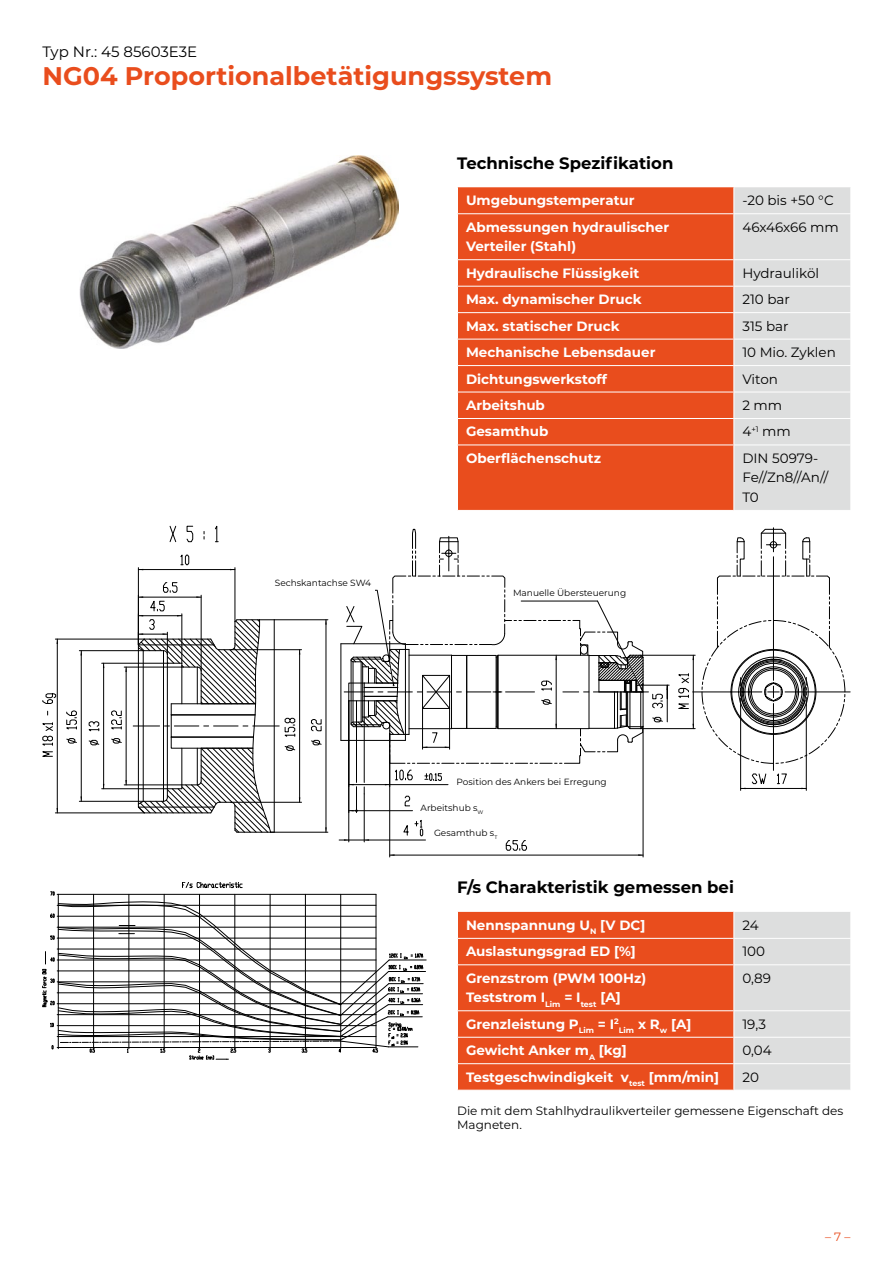
<style>
.page{position:relative;width:893px;height:1263px;background:#fff}
.page>*{position:absolute;margin:0;border:0;box-sizing:border-box;transform-origin:0 0}
.t1{font:700 25.5px "Montserrat";color:#e94d1d}
.t2{font:700 16.5px "Montserrat";color:#000}
.t3{font:15px "Montserrat";color:#000}
.t4{font:700 13.5px/19.5px "Montserrat";color:#fff}
.t5{font:13.5px/19.5px "Montserrat";color:#000}
.t6{font:12px/14.4px "Montserrat";color:#000}
.t7{font:12px "Montserrat";color:#e94d1d}
.t8{font:9px "Montserrat";color:#000}
</style>
<div class="page">
<img style="left:80px;top:156px;width:319px;height:193px">
<hr style="left:389px;top:960px;width:37px;height:1px;background:#000">
<hr style="left:388px;top:971px;width:38px;height:1px;background:#000">
<svg style="left:43px;top:882px;width:380px;height:178px"></svg>
<div style="left:458px;top:187px;width:275px;height:323px;background:#e94d1d"></div>
<hr style="left:457px;top:213px;width:277px;height:1px;background:#fff">
<hr style="left:457px;top:259px;width:277px;height:1px;background:#fff">
<hr style="left:457px;top:286px;width:277px;height:1px;background:#fff">
<div style="left:733px;top:187px;width:118px;height:323px;background:#dddede"></div>
<hr style="left:733px;top:445px;width:1px;height:65px;background:#fff">
<hr style="left:733px;top:214px;width:1px;height:45px;background:#fff">
<hr style="left:457px;top:312px;width:277px;height:1px;background:#fff">
<hr style="left:734px;top:312px;width:117px;height:1px;background:#fff">
<hr style="left:457px;top:339px;width:277px;height:1px;background:#fff">
<hr style="left:734px;top:339px;width:117px;height:1px;background:#fff">
<hr style="left:457px;top:365px;width:277px;height:1px;background:#fff">
<hr style="left:734px;top:365px;width:117px;height:1px;background:#fff">
<hr style="left:457px;top:392px;width:277px;height:1px;background:#fff">
<hr style="left:734px;top:392px;width:117px;height:1px;background:#fff">
<hr style="left:457px;top:418px;width:277px;height:1px;background:#fff">
<hr style="left:734px;top:418px;width:117px;height:1px;background:#fff">
<hr style="left:457px;top:445px;width:277px;height:1px;background:#fff">
<hr style="left:734px;top:445px;width:117px;height:1px;background:#fff">
<div style="left:458px;top:912px;width:275px;height:178px;background:#e94d1d"></div>
<hr style="left:457px;top:938px;width:277px;height:1px;background:#fff">
<hr style="left:457px;top:964px;width:277px;height:1px;background:#fff">
<div style="left:733px;top:912px;width:118px;height:178px;background:#dddede"></div>
<hr style="left:457px;top:1010px;width:277px;height:1px;background:#fff">
<hr style="left:734px;top:1010px;width:117px;height:1px;background:#fff">
<hr style="left:457px;top:1037px;width:277px;height:1px;background:#fff">
<hr style="left:734px;top:1037px;width:117px;height:1px;background:#fff">
<hr style="left:457px;top:1063px;width:277px;height:1px;background:#fff">
<hr style="left:734px;top:1063px;width:117px;height:1px;background:#fff">
<hr style="left:641px;top:655px;width:54px;height:1px;background:#000">
<hr style="left:641px;top:728px;width:54px;height:1px;background:#000">
<hr style="left:389px;top:734px;width:1px;height:123px;background:#000">
<hr style="left:643px;top:726px;width:1px;height:131px;background:#000">
<hr style="left:740px;top:706px;width:1px;height:84px;background:#000">
<hr style="left:806px;top:705px;width:1px;height:85px;background:#000">
<hr style="left:741px;top:788px;width:65px;height:1px;background:#000">
<svg style="left:751px;top:773px;width:16px;height:12px"></svg>
<svg style="left:777px;top:773px;width:10px;height:12px"></svg>
<hr style="left:693px;top:691px;width:69px;height:1px;background:#000">
<hr style="left:773px;top:703px;width:1px;height:67px;background:#000">
<hr style="left:785px;top:691px;width:65px;height:1px;background:#000">
<svg style="left:701px;top:528px;width:145px;height:236px"></svg>
<hr style="left:55px;top:639px;width:89px;height:1px;background:#000">
<hr style="left:55px;top:812px;width:89px;height:1px;background:#000">
<hr style="left:57px;top:639px;width:1px;height:174px;background:#000">
<svg style="left:43px;top:723px;width:10px;height:34px"></svg>
<svg style="left:43px;top:693px;width:14px;height:11px"></svg>
<hr style="left:79px;top:650px;width:64px;height:1px;background:#000">
<hr style="left:79px;top:801px;width:64px;height:1px;background:#000">
<hr style="left:81px;top:651px;width:1px;height:150px;background:#000">
<svg style="left:66px;top:738px;width:11px;height:6px"></svg>
<svg style="left:66px;top:710px;width:11px;height:20px"></svg>
<hr style="left:102px;top:663px;width:65px;height:1px;background:#000">
<hr style="left:102px;top:788px;width:65px;height:1px;background:#000">
<hr style="left:103px;top:663px;width:1px;height:126px;background:#000">
<svg style="left:88px;top:739px;width:12px;height:7px"></svg>
<svg style="left:88px;top:721px;width:12px;height:11px"></svg>
<hr style="left:124px;top:667px;width:58px;height:1px;background:#000">
<hr style="left:124px;top:784px;width:58px;height:1px;background:#000">
<hr style="left:126px;top:667px;width:1px;height:118px;background:#000">
<svg style="left:111px;top:738px;width:11px;height:6px"></svg>
<svg style="left:111px;top:710px;width:11px;height:20px"></svg>
<svg style="left:133px;top:526px;width:561px;height:330px"></svg>
<div style="left:271px;top:573px;width:104px;height:18px;background:#fff"></div>
<div style="left:509px;top:582px;width:121px;height:18px;background:#fff"></div>
<div style="left:452px;top:771px;width:171px;height:18px;background:#fff"></div>
<div style="left:430px;top:823px;width:72px;height:17px;background:#fff"></div>
<div style="left:416px;top:798px;width:87px;height:17px;background:#fff"></div>
<p class="t3" style="left:43px;top:41px;width:156px">Typ Nr.: 45 85603E3E</p>
<h1 class="t1" style="left:43px;top:57px;width:511px">NG04 Proportionalbetätigungssystem</h1>
<p class="t8" style="left:275px;top:577px;width:98px">Sechskantachse SW4</p>
<p class="t2" style="left:457px;top:151px;width:218px">Technische Spezifikation</p>
<p class="t4" style="left:466px;top:190px;width:170px">Umgebungstemperatur</p>
<p class="t5" style="left:742px;top:190px;width:93px">-20 bis +50 °C</p>
<p class="t4" style="left:466px;top:216px;width:205px">Abmessungen hydraulischer<br>Verteiler (Stahl)</p>
<p class="t5" style="left:742px;top:217px;width:98px">46x46x66 mm</p>
<p class="t4" style="left:466px;top:262px;width:175px">Hydraulische Flüssigkeit</p>
<p class="t5" style="left:742px;top:263px;width:78px">Hydrauliköl</p>
<p class="t4" style="left:466px;top:289px;width:177px">Max. dynamischer Druck</p>
<p class="t5" style="left:742px;top:289px;width:49px">210 bar</p>
<p class="t4" style="left:466px;top:315px;width:155px">Max. statischer Druck</p>
<p class="t5" style="left:742px;top:316px;width:48px">315 bar</p>
<p class="t4" style="left:466px;top:342px;width:191px">Mechanische Lebensdauer</p>
<p class="t5" style="left:742px;top:342px;width:95px">10 Mio. Zyklen</p>
<p class="t4" style="left:466px;top:368px;width:143px">Dichtungswerkstoff</p>
<p class="t5" style="left:742px;top:368px;width:37px">Viton</p>
<p class="t4" style="left:466px;top:395px;width:80px">Arbeitshub</p>
<p class="t5" style="left:742px;top:395px;width:41px">2 mm</p>
<p class="t4" style="left:466px;top:421px;width:84px">Gesamthub</p>
<p class="t5" style="left:742px;top:421px;width:50px">4<sup>+1</sup> mm</p>
<p class="t4" style="left:466px;top:448px;width:137px">Oberflächenschutz</p>
<p class="t5" style="left:742px;top:448px;width:87px">DIN 50979-<br>Fe//Zn8//An//<br>T0</p>
<p class="t8" style="left:513px;top:586px;width:115px">Manuelle Übersteuerung</p>
<p class="t8" style="left:457px;top:775px;width:152px">Position des Ankers bei Erregung</p>
<p class="t8" style="left:421px;top:801px;width:64px">Arbeitshub s<sub>W</sub></p>
<p class="t8" style="left:434px;top:826px;width:65px">Gesamthub s<sub>T</sub></p>
<p class="t2" style="left:457px;top:875px;width:278px">F/s Charakteristik gemessen bei</p>
<p class="t4" style="left:466px;top:915px;width:181px">Nennspannung U<sub>N</sub> [V DC]</p>
<p class="t5" style="left:742px;top:915px;width:18px">24</p>
<p class="t4" style="left:466px;top:941px;width:171px">Auslastungsgrad ED [%]</p>
<p class="t5" style="left:742px;top:941px;width:24px">100</p>
<p class="t4" style="left:466px;top:967px;width:182px">Grenzstrom (PWM 100Hz)<br>Teststrom I<sub>Lim</sub> = I<sub>test</sub> [A]</p>
<p class="t5" style="left:742px;top:968px;width:30px">0,89</p>
<p class="t4" style="left:466px;top:1013px;width:227px">Grenzleistung P<sub>Lim</sub> = I<sup>2</sup><sub>Lim</sub> x R<sub>w</sub> [A]</p>
<p class="t5" style="left:742px;top:1014px;width:25px">19,3</p>
<p class="t4" style="left:466px;top:1040px;width:162px">Gewicht Anker m<sub>A</sub> [kg]</p>
<p class="t5" style="left:742px;top:1040px;width:31px">0,04</p>
<p class="t4" style="left:466px;top:1066px;width:255px">Testgeschwindigkeit v<sub>test</sub> [mm/min]</p>
<p class="t5" style="left:742px;top:1067px;width:18px">20</p>
<p class="t6" style="left:457px;top:1103px;width:388px">Die mit dem Stahlhydraulikverteiler gemessene Eigenschaft des<br>Magneten.</p>
<p class="t7" style="left:825px;top:1229px;width:27px">– 7 –</p>
</div>
